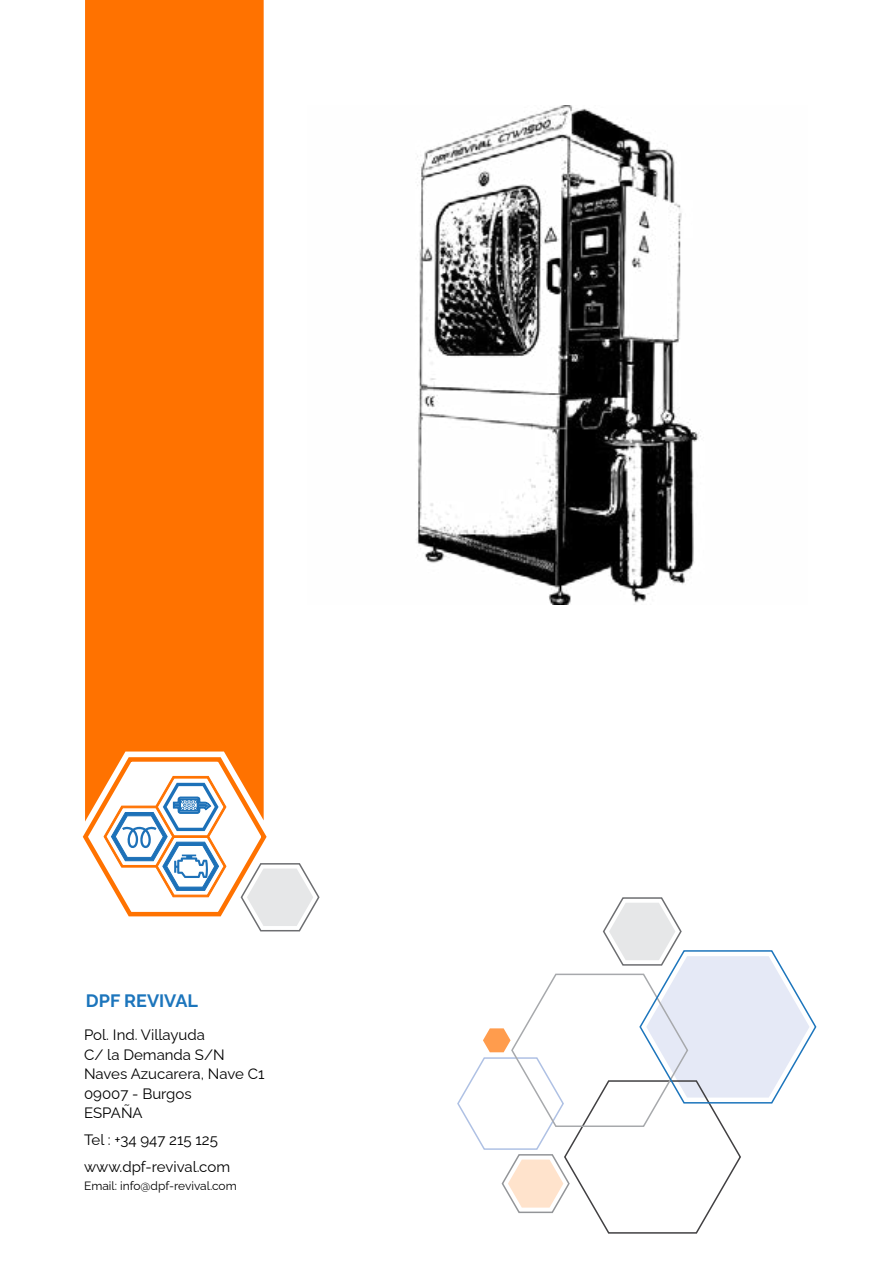
<style>
.page{position:relative;width:893px;height:1263px;background:#fff}
.page>*{position:absolute;margin:0;border:0;box-sizing:border-box;transform-origin:0 0}
.t1{font:700 18px "Raleway";color:#1c75bc}
.t2{font:15px/19.5px "Raleway";color:#000}
.t3{font:12px "Raleway";color:#000}
</style>
<div class="page">
<img style="left:416px;top:106px;width:285px;height:499px">
<svg style="left:457px;top:897px;width:360px;height:337px"></svg>
<div style="left:85px;top:0;width:179px;height:753px;background:#ff7200"></div>
<svg style="left:82px;top:753px;width:238px;height:179px"></svg>
<p class="t1" style="left:86px;top:986px;width:114px">DPF REVIVAL</p>
<p class="t2" style="left:84px;top:1023px;width:182px">Pol. Ind. Villayuda<br>C/ la Demanda S/N<br>Naves Azucarera, Nave C1<br>09007 - Burgos<br>ESPAÑA</p>
<p class="t2" style="left:84px;top:1125px;width:148px;line-height:27px">Tel : +34 947 215 125 www.dpf-revival.com</p>
<p class="t3" style="left:84px;top:1176px;width:154px">Email: info@dpf-revival.com</p>
</div>
